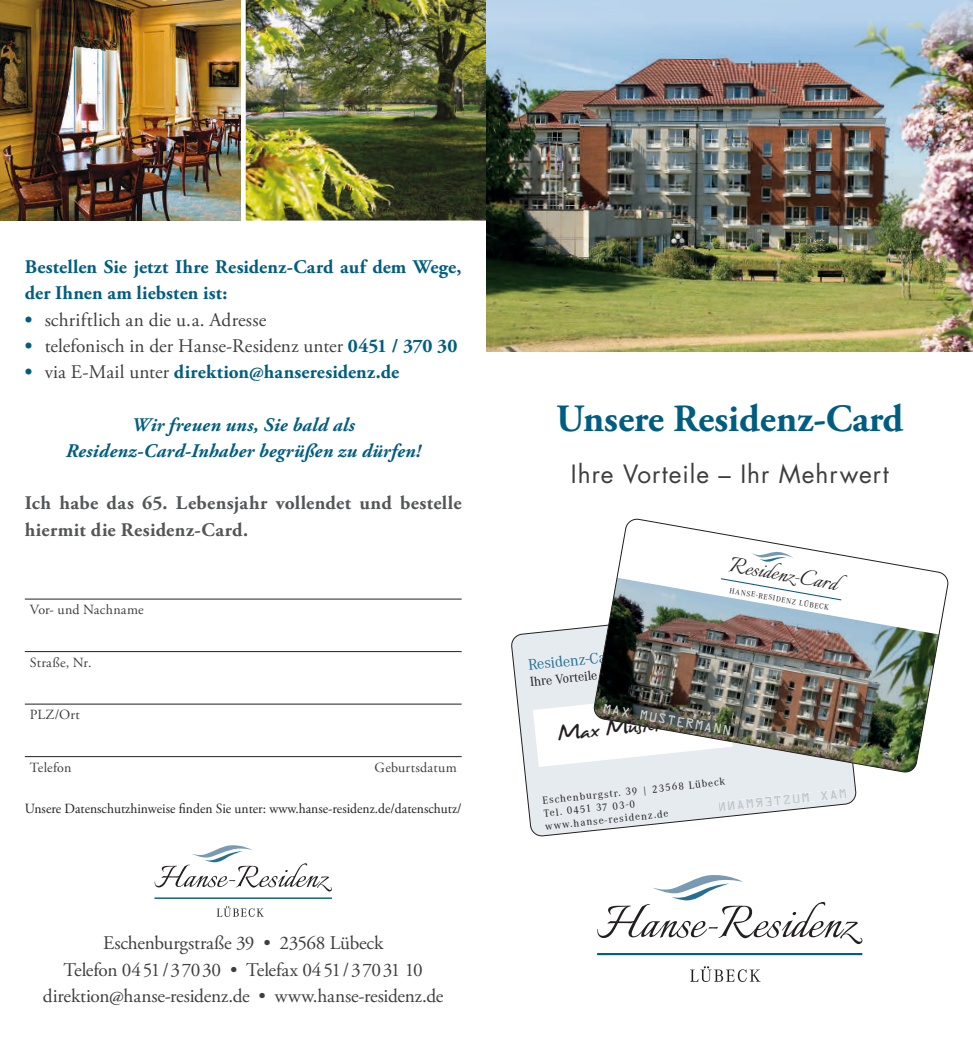
<style>
.page{position:relative;width:973px;height:1042px;background:#fff}
.page>*{position:absolute;margin:0;border:0;box-sizing:border-box;transform-origin:0 0}
.t1{font:700 38.5px "Adobe Garamond Pro";color:#005d82}
.t2{font:35px "James Fajardo";color:#231f20}
.t3{font:27.3px "Italianno";color:#231f20}
.t4{font:24.5px "Futura Std";letter-spacing:.04em;color:#3e3e3f}
.Fließtext_neu{font:19.25px "Adobe Garamond Pro";letter-spacing:-.005em;color:#3e3e3f}
.Fließtext_neu-2{font:700 19.25px/26.2px "Adobe Garamond Pro";letter-spacing:.005em;color:#005d82}
.Fließtext_neu-3{font:700 19.25px/26.2px "Adobe Garamond Pro";letter-spacing:.015em;color:#545557}
.Fließtext_neu-4{font:italic 700 19.25px/26.2px "Adobe Garamond Pro";letter-spacing:.015em;color:#005d82;text-align:center}
.t5{font:15.92px "Corporate A";color:#257194}
.t6{font:14px "Adobe Garamond Pro";color:#231f20}
.Fließtext_neu-5{font:14px "Adobe Garamond Pro";letter-spacing:.015em;color:#3e3e3f}
.t7{font:12.08px "OCRA Std";color:#d1d2d4}
.t8{font:10.85px/13px "Corporate A";color:#231f20}
.t9{font:7.7px "Corporate A";color:#231f20}
.s1{font-weight:700;color:#005d82}
.s2{font-weight:400;color:#3e3e3f}
</style>
<div class="page">
<img style="left:246px;top:0;width:240px;height:221px">
<img style="left:0;top:0;width:241px;height:221px">
<hr style="left:154px;top:897px;width:178px;height:2px;background:#005d82">
<svg style="left:155px;top:845px;width:177px;height:46px"></svg>
<svg style="left:217px;top:906px;width:47px;height:11px"></svg>
<hr style="left:25px;top:598px;width:436px;height:1px;background:#231f20">
<hr style="left:25px;top:651px;width:436px;height:1px;background:#231f20">
<hr style="left:25px;top:703px;width:436px;height:1px;background:#231f20">
<hr style="left:25px;top:756px;width:436px;height:1px;background:#231f20">
<img style="left:486px;top:119px;width:486px;height:233px">
<img style="left:486px;top:56px;width:486px;height:63px">
<svg style="left:486px;top:0;width:486px;height:56px;background:#adc9e1"></svg>
<hr style="left:597px;top:953px;width:265px;height:2px;background:#005d82">
<svg style="left:597px;top:875px;width:265px;height:69px"></svg>
<svg style="left:690px;top:966px;width:70px;height:16px"></svg>
<svg style="left:511px;top:626px;width:345px;height:210px"></svg>
<img style="left:592px;top:518px;width:357px;height:256px">
<svg style="left:718px;top:788px;width:128px;height:23px;background:#e3e8ec"></svg>
<p class="Fließtext_neu-2" style="left:25px;top:254px;width:438px">Bestellen Sie jetzt Ihre Residenz-Card auf dem Wege, der Ihnen am liebsten ist:</p>
<p class="Fließtext_neu" style="left:25px;top:308px;width:243px"><span class="s1">•</span> schriftlich an die u.a. Adresse</p>
<p class="Fließtext_neu" style="left:25px;top:334px;width:434px"><span class="s1">•</span> telefonisch in der Hanse-Residenz unter <span class="s1">0451 / 370 30</span></p>
<p class="Fließtext_neu-2" style="left:25px;top:359px;width:376px">• <span class="s2">via E-Mail unter</span> direktion@hanseresidenz.de</p>
<p class="Fließtext_neu-4" style="left:66px;top:412px;width:356px">Wir freuen uns, Sie bald als<br>Residenz-Card-Inhaber begrüßen zu dürfen!</p>
<p class="Fließtext_neu-3" style="left:25px;top:490px;width:438px">Ich habe das 65. Lebensjahr vollendet und bestelle hiermit die Residenz-Card.</p>
<p class="Fließtext_neu-5" style="left:30px;top:601px;width:115px">Vor- und Nachname</p>
<p class="Fließtext_neu-5" style="left:30px;top:654px;width:63px">Straße, Nr.</p>
<p class="Fließtext_neu-5" style="left:30px;top:706px;width:52px">PLZ/Ort</p>
<p class="Fließtext_neu-5" style="left:30px;top:759px;width:43px">Telefon</p>
<p class="Fließtext_neu-5" style="left:374px;top:759px;width:83px">Geburtsdatum</p>
<p class="t6" style="left:25px;top:800px;width:438px">Unsere Datenschutzhinweise finden Sie unter: www.hanse-residenz.de/datenschutz/</p>
<p class="Fließtext_neu" style="left:103px;top:931px;width:282px">Eschenburgstraße 39 • 23568 Lübeck</p>
<p class="Fließtext_neu" style="left:64px;top:958px;width:361px">Telefon 0451/37030 • Telefax 0451/37031 10</p>
<p class="Fließtext_neu" style="left:43px;top:984px;width:402px">direktion@hanse-residenz.de • www.hanse-residenz.de</p>
<p class="t1" style="left:556px;top:396px;width:348px">Unsere Residenz-Card</p>
<p class="t4" style="left:571px;top:458px;width:319px">Ihre Vorteile – Ihr Mehrwert</p>
<p class="t3" style="left:732px;top:549px;width:111px;rotate:10deg">Residenz-Card</p>
<p class="t9" style="left:730px;top:586px;width:103px;rotate:10deg">HANSE-RESIDENZ LÜBECK</p>
<p class="t5" style="left:527px;top:656px;width:94px;rotate:-6deg">Residenz-Card</p>
<p class="t7" style="left:603px;top:703px;width:132px;rotate:10deg">MAX MUSTERMANN</p>
<p class="t2" style="left:555px;top:716px;width:153px;rotate:-6deg">Max Mustermann</p>
<p class="t8" style="left:541px;top:794px;width:185px;rotate:-6deg">Eschenburgstr. 39 | 23568 Lübeck<br>Tel. 0451 37 03-0 www.hanse-residenz.de</p>
</div>
